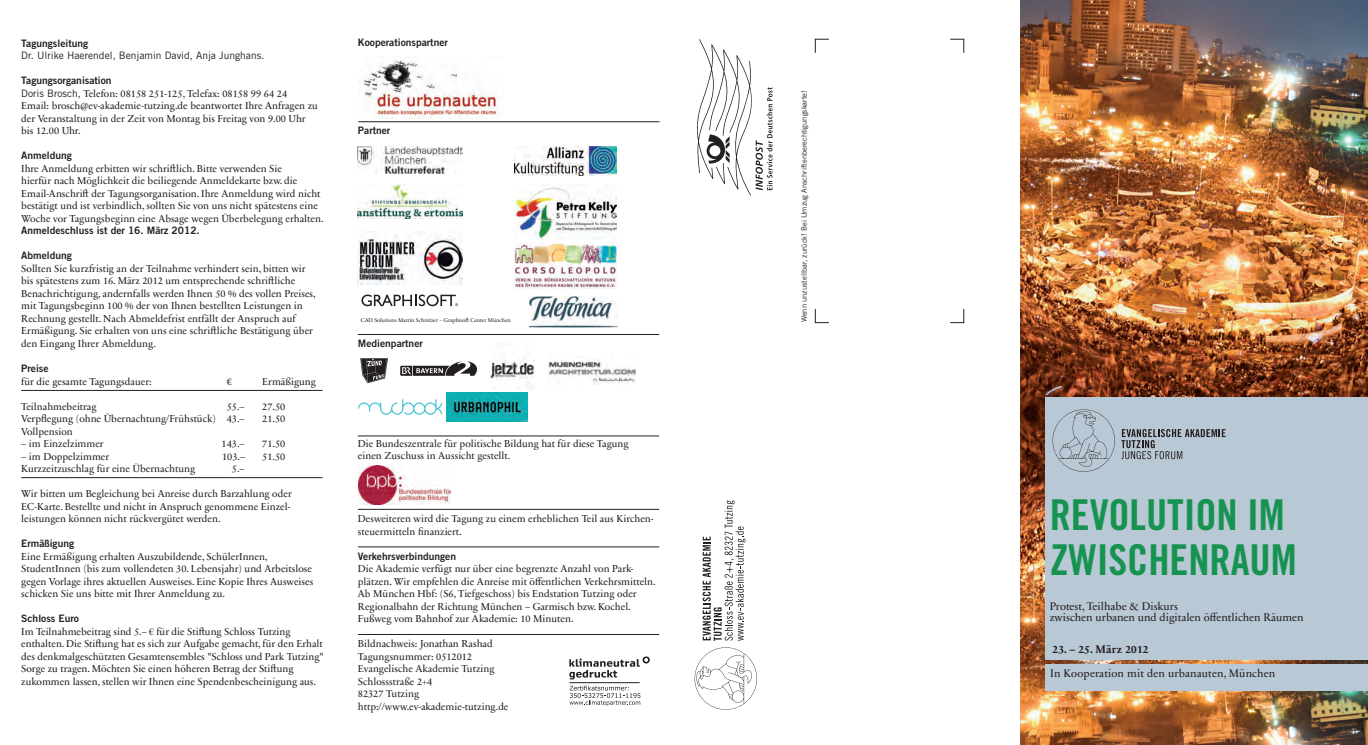
<style>
.page{position:relative;width:1368px;height:745px;background:#fff}
.page>*{position:absolute;margin:0;border:0;box-sizing:border-box;transform-origin:0 0}
.t1{font:42.5px/45px "Trade Gothic LT Std Bd Cn 20";color:#179351}
.t2{font:11.25px/11.5px "Sabon Next LT Pro";color:#231f20}
.t3{font:700 11.25px "Sabon Next LT Pro";letter-spacing:.02em;color:#231f20}
.t4{font:10.25px/12.5px "Sabon Next LT Pro";color:#231f20}
.t5{font:10.25px "Trade Gothic LT Std Bd 2";color:#231f20}
.t6{font:10.25px "Trade Gothic LT Std";color:#231f20}
.t7{font:7.5px "Trade Gothic LT Std";color:#231f20}
.t8{font:5.62px "Sabon Next LT Pro";color:#231f20}
.s1{font-family:"Trade Gothic LT Std"}
.s2{font-family:"Times New Roman";font-size:9.5px}
</style>
<div class="page">
<img style="left:1020px;top:0;width:348px;height:744px">
<div style="left:1045px;top:397px;width:323px;height:262px;background:#b9c8d5"></div>
<div style="left:1045px;top:663px;width:323px;height:26px;background:#b9c8d5"></div>
<svg style="left:694px;top:647px;width:63px;height:62px"></svg>
<svg style="left:702px;top:500px;width:43px;height:140px"></svg>
<svg style="left:696px;top:39px;width:76px;height:156px"></svg>
<svg style="left:815px;top:309px;width:14px;height:14px"></svg>
<svg style="left:950px;top:309px;width:14px;height:14px"></svg>
<svg style="left:815px;top:39px;width:14px;height:14px"></svg>
<svg style="left:950px;top:39px;width:14px;height:14px"></svg>
<svg style="left:1121px;top:429px;width:104px;height:30px"></svg>
<svg style="left:1052px;top:409px;width:63px;height:62px"></svg>
<hr style="left:358px;top:634px;width:301px;height:1px;background:#231f20">
<hr style="left:358px;top:121px;width:301px;height:1px;background:#231f20">
<hr style="left:21px;top:390px;width:301px;height:1px;background:#231f20">
<hr style="left:21px;top:477px;width:301px;height:1px;background:#231f20">
<img style="left:358px;top:184px;width:105px;height:34px">
<img style="left:358px;top:60px;width:142px;height:58px">
<img style="left:514px;top:146px;width:103px;height:29px">
<svg style="left:361px;top:294px;width:97px;height:12px"></svg>
<svg style="left:400px;top:361px;width:77px;height:15px"></svg>
<svg style="left:360px;top:358px;width:28px;height:25px"></svg>
<hr style="left:358px;top:334px;width:301px;height:1px;background:#231f20">
<img style="left:514px;top:184px;width:102px;height:56px">
<hr style="left:358px;top:509px;width:301px;height:1px;background:#231f20">
<svg style="left:358px;top:399px;width:84px;height:15px"></svg>
<svg style="left:569px;top:656px;width:81px;height:23px"></svg>
<svg style="left:569px;top:685px;width:71px;height:20px"></svg>
<hr style="left:569px;top:682px;width:71px;height:1px;background:#231f20">
<img style="left:447px;top:392px;width:81px;height:29px">
<img style="left:548px;top:359px;width:87px;height:25px">
<img style="left:489px;top:356px;width:46px;height:24px">
<img style="left:358px;top:232px;width:104px;height:52px">
<img style="left:514px;top:242px;width:103px;height:46px">
<img style="left:529px;top:296px;width:88px;height:31px">
<hr style="left:358px;top:435px;width:301px;height:1px;background:#231f20">
<img style="left:358px;top:465px;width:92px;height:38px">
<hr style="left:358px;top:546px;width:301px;height:1px;background:#231f20">
<img style="left:358px;top:146px;width:104px;height:27px">
<p class="t5" style="left:21px;top:36px;width:69px">Tagungsleitung</p>
<p class="t6" style="left:21px;top:49px;width:245px">Dr. Ulrike Haerendel, Benjamin David, Anja Junghans.</p>
<p class="t5" style="left:21px;top:74px;width:92px">Tagungsorganisation</p>
<p class="t4" style="left:21px;top:86px;width:298px"><span class="s1">Doris Brosch,</span> Telefon: 08158 251-125, Telefax: 08158 99 64 24<br>Email: brosch@ev-akademie-tutzing.de beantwortet Ihre Anfragen zu der Veranstaltung in der Zeit von Montag bis Freitag von 9.00 Uhr bis 12.00 Uhr.</p>
<p class="t5" style="left:21px;top:149px;width:52px">Anmeldung</p>
<p class="t4" style="left:21px;top:161px;width:304px">Ihre Anmeldung erbitten wir schriftlich. Bitte verwenden Sie<br>hierfür nach Möglichkeit die beiliegende Anmeldekarte bzw. die Email-Anschrift der Tagungsorganisation. Ihre Anmeldung wird nicht bestätigt und ist verbindlich, sollten Sie von uns nicht spätestens eine Woche vor Tagungsbeginn eine Absage wegen Überbelegung erhalten.</p>
<p class="t5" style="left:21px;top:224px;width:180px">Anmeldeschluss ist der 16. März 2012.</p>
<p class="t5" style="left:21px;top:249px;width:52px">Abmeldung</p>
<p class="t4" style="left:21px;top:261px;width:296px">Sollten Sie kurzfristig an der Teilnahme verhindert sein, bitten wir bis spätestens zum 16. März 2012 um entsprechende schriftliche Benachrichtigung, andernfalls werden Ihnen 50 % des vollen Preises, mit Tagungsbeginn 100 % der von Ihnen bestellten Leistungen in Rechnung gestellt. Nach Abmeldefrist entfällt der Anspruch auf Ermäßigung. Sie erhalten von uns eine schriftliche Bestätigung über den Eingang Ihrer Abmeldung.</p>
<p class="t5" style="left:21px;top:362px;width:29px">Preise</p>
<p class="t4" style="left:21px;top:374px;width:132px">für die gesamte Tagungsdauer:</p>
<p class="t4" style="left:227px;top:374px;width:7px">€</p>
<p class="t4" style="left:262px;top:374px;width:55px">Ermäßigung</p>
<p class="t4" style="left:21px;top:399px;width:77px">Teilnahmebeitrag</p>
<p class="t4" style="left:227px;top:399px;width:19px">55.–</p>
<p class="t4" style="left:262px;top:399px;width:25px">27.50</p>
<p class="t4" style="left:21px;top:411px;width:225px">Verpflegung (ohne Übernachtung/Frühstück) 43.–</p>
<p class="t4" style="left:262px;top:411px;width:25px">21.50</p>
<p class="t4" style="left:21px;top:424px;width:53px">Vollpension</p>
<p class="t4" style="left:21px;top:436px;width:84px">– im Einzelzimmer</p>
<p class="t4" style="left:222px;top:436px;width:25px">143.–</p>
<p class="t4" style="left:262px;top:436px;width:25px">71.50</p>
<p class="t4" style="left:21px;top:449px;width:90px">– im Doppelzimmer</p>
<p class="t4" style="left:222px;top:449px;width:25px">103.–</p>
<p class="t4" style="left:262px;top:449px;width:25px">51.50</p>
<p class="t4" style="left:21px;top:461px;width:175px">Kurzzeitzuschlag für eine Übernachtung</p>
<p class="t4" style="left:232px;top:461px;width:14px">5.–</p>
<p class="t4" style="left:21px;top:486px;width:272px">Wir bitten um Begleichung bei Anreise durch Barzahlung oder<br>EC-Karte. Bestellte und nicht in Anspruch genommene Einzel&shy;leistungen können nicht rückvergütet werden.</p>
<p class="t5" style="left:21px;top:537px;width:54px">Ermäßigung</p>
<p class="t4" style="left:21px;top:549px;width:294px">Eine Ermäßigung erhalten Auszubildende, SchülerInnen, StudentInnen (bis zum vollendeten 30. Lebensjahr) und Arbeitslose gegen Vorlage ihres aktuellen Ausweises. Eine Kopie Ihres Ausweises schicken Sie uns bitte mit Ihrer Anmeldung zu.</p>
<p class="t5" style="left:21px;top:612px;width:59px">Schloss Euro</p>
<p class="t4" style="left:21px;top:624px;width:304px">Im Teilnahmebeitrag sind 5.– <span class="s2">€</span> für die Stiftung Schloss Tutzing enthalten. Die Stiftung hat es sich zur Aufgabe gemacht, für den Erhalt des denkmalgeschützten Gesamtensembles "Schloss und Park Tutzing" Sorge zu tragen. Möchten Sie einen höheren Betrag der Stiftung zukommen lassen, stellen wir Ihnen eine Spendenbescheinigung aus.</p>
<p class="t5" style="left:358px;top:36px;width:91px">Kooperationspartner</p>
<p class="t5" style="left:358px;top:124px;width:34px">Partner</p>
<p class="t8" style="left:361px;top:315px;width:152px">CAD Solutions Martin Schnitzer – Graphisoft Center München</p>
<p class="t5" style="left:358px;top:336px;width:66px">Medienpartner</p>
<p class="t4" style="left:358px;top:436px;width:272px">Die Bundeszentrale für politische Bildung hat für diese Tagung einen Zuschuss in Aussicht gestellt.</p>
<p class="t4" style="left:358px;top:511px;width:297px">Desweiteren wird die Tagung zu einem erheblichen Teil aus Kirchen&shy;steuermitteln finanziert.</p>
<p class="t5" style="left:358px;top:549px;width:100px">Verkehrsverbindungen</p>
<p class="t4" style="left:358px;top:561px;width:299px">Die Akademie verfügt nur über eine begrenzte Anzahl von Park&shy;plätzen. Wir empfehlen die Anreise mit öffentlichen Verkehrsmitteln.<br>Ab München Hbf: (S6, Tiefgeschoss) bis Endstation Tutzing oder Regionalbahn der Richtung München – Garmisch bzw. Kochel.<br>Fußweg vom Bahnhof zur Akademie: 10 Minuten.</p>
<p class="t4" style="left:358px;top:636px;width:152px">Bildnachweis: Jonathan Rashad<br>Tagungsnummer: 0512012<br>Evangelische Akademie Tutzing<br>Schlossstraße 2+4<br>82327 Tutzing http://www.ev-akademie-tutzing.de</p>
<p class="t7" style="left:799px;top:322px;width:233px;rotate:-90deg">Wenn unzustellbar, zurück! Bei Umzug Anschriftenberechtigungskarte!</p>
<h1 class="t1" style="left:1050px;top:491px;width:248px">REVOLUTION IM<br>ZWISCHENRAUM</h1>
<p class="t2" style="left:1050px;top:599px;width:255px">Protest, Teilhabe &amp; Diskurs<br>zwischen urbanen und digitalen öffentlichen Räumen</p>
<p class="t3" style="left:1052px;top:639px;width:97px">23. – 25. März 2012</p>
<p class="t2" style="left:1050px;top:666px;width:227px">In Kooperation mit den urbanauten, München</p>
</div>
